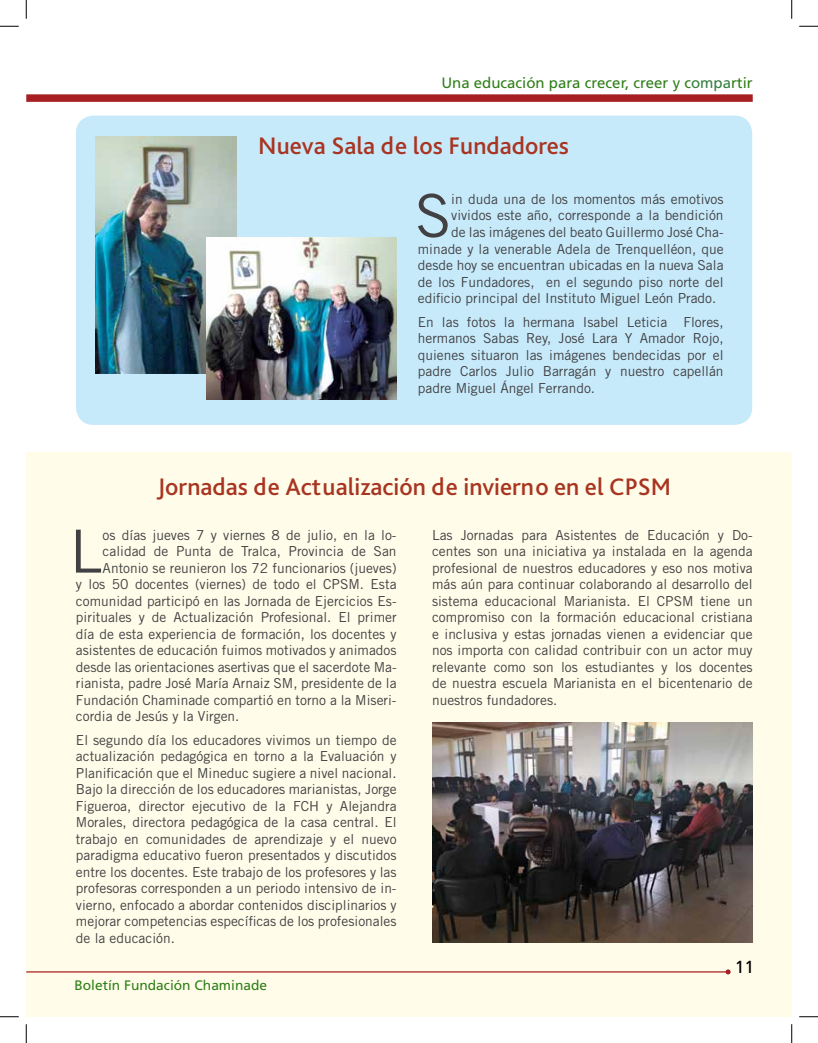
<style>
.page{position:relative;width:818px;height:1043px;background:#fff}
.page>*{position:absolute;margin:0;border:0;box-sizing:border-box;transform-origin:0 0}
.t1{font:59.5px "Trade Gothic LT Std";color:#414042}
.t2{font:500 25px "Bliss Pro";color:#a83521}
.t3{font:17.5px "Frutiger LT Std";color:#000}
.t4{font:15px "Frutiger LT Std";color:#307f19}
.t5{font:13.75px/16.5px "Trade Gothic LT Std";color:#414042;text-align:justify}
.t6{font:13.75px "Frutiger LT Std";color:#307f19}
.s1{color:#32803e}
</style>
<div class="page">
<div style="left:76px;top:116px;width:676px;height:309px;background:#c7eafb;border-radius:18px"></div>
<div style="left:26px;top:452px;width:765px;height:564px;background:#fffde9"></div>
<hr style="left:26px;top:971px;width:702px;height:1px;background:#a71f23">
<svg style="left:725px;top:969px;width:5px;height:5px"></svg>
<div style="left:26px;top:94px;width:726px;height:8px;background:#a71f23"></div>
<img style="left:432px;top:723px;width:320px;height:219px">
<img style="left:96px;top:136px;width:140px;height:237px">
<img style="left:206px;top:237px;width:190px;height:162px">
<svg style="left:0;top:25px;width:19px;height:2px"></svg>
<svg style="left:799px;top:25px;width:19px;height:2px"></svg>
<svg style="left:0;top:1016px;width:19px;height:1px"></svg>
<svg style="left:799px;top:1016px;width:19px;height:1px"></svg>
<svg style="left:25px;top:0;width:2px;height:19px"></svg>
<svg style="left:25px;top:1024px;width:2px;height:18px"></svg>
<svg style="left:791px;top:0;width:1px;height:19px"></svg>
<svg style="left:791px;top:1024px;width:1px;height:18px"></svg>
<p class="t4" style="left:441px;top:74px;width:313px">Una educación para crecer, creer y c<span class="s1">ompa</span>rtir</p>
<h2 class="t2" style="left:258px;top:130px;width:312px">Nueva Sala de los Fundadores</h2>
<h1 class="t1" style="left:415px;top:180px;width:38px">S</h1>
<p class="t5" style="left:451px;top:191px;width:274px">in duda una de los momentos más emotivos</p>
<p class="t5" style="left:451px;top:207px;width:274px">vividos este año, corresponde a la bendición</p>
<p class="t5" style="left:451px;top:224px;width:274px">de las imágenes del beato Guillermo José Cha-</p>
<p class="t5" style="left:418px;top:240px;width:307px">minade y la venerable Adela de Trenquelléon, que</p>
<p class="t5" style="left:418px;top:257px;width:307px">desde hoy se encuentran ubicadas en la nueva Sala</p>
<p class="t5" style="left:418px;top:273px;width:307px">de los Fundadores, en el segundo piso norte del</p>
<p class="t5" style="left:418px;top:290px;width:300px">edificio principal del Instituto Miguel León Prado.</p>
<p class="t5" style="left:418px;top:313px;width:307px">En las fotos la hermana Isabel Leticia Flores, hermanos Sabas Rey, José Lara Y Amador Rojo, quienes situaron las imágenes bendecidas por el padre Carlos Julio Barragán y nuestro capellán padre Miguel Ángel Ferrando.</p>
<h2 class="t2" style="left:157px;top:471px;width:515px">Jornadas de Actualización de invierno en el CPSM</h2>
<p class="t5" style="left:432px;top:526px;width:322px">Las Jornadas para Asistentes de Educación y Do&shy;centes son una iniciativa ya instalada en la agenda profesional de nuestros educadores y eso nos motiva más aún para continuar colaborando al desarrollo del sistema educacional Marianista. El CPSM tiene un compromiso con la formación educacional cristiana e inclusiva y estas jornadas vienen a evidenciar que nos importa con calidad contribuir con un actor muy relevante como son los estudiantes y los docentes de nuestra escuela Marianista en el bicentenario de nuestros fundadores.</p>
<h1 class="t1" style="left:69px;top:515px;width:35px">L</h1>
<p class="t5" style="left:103px;top:526px;width:295px">os días jueves 7 y viernes 8 de julio, en la lo-</p>
<p class="t5" style="left:103px;top:543px;width:295px">calidad de Punta de Tralca, Provincia de San</p>
<p class="t5" style="left:103px;top:559px;width:295px">Antonio se reunieron los 72 funcionarios (jueves)</p>
<p class="t5" style="left:76px;top:576px;width:322px">y los 50 docentes (viernes) de todo el CPSM. Esta</p>
<p class="t5" style="left:76px;top:592px;width:322px">comunidad participó en las Jornada de Ejercicios Es-</p>
<p class="t5" style="left:76px;top:609px;width:322px">pirituales y de Actualización Profesional. El primer</p>
<p class="t5" style="left:76px;top:625px;width:322px">día de esta experiencia de formación, los docentes y</p>
<p class="t5" style="left:76px;top:642px;width:322px">asistentes de educación fuimos motivados y animados</p>
<p class="t5" style="left:76px;top:658px;width:322px">desde las orientaciones asertivas que el sacerdote Ma-</p>
<p class="t5" style="left:76px;top:675px;width:322px">rianista, padre José María Arnaiz SM, presidente de la</p>
<p class="t5" style="left:76px;top:691px;width:322px">Fundación Chaminade compartió en torno a la Miseri-</p>
<p class="t5" style="left:76px;top:708px;width:165px">cordia de Jesús y la Virgen.</p>
<p class="t5" style="left:76px;top:731px;width:322px">El segundo día los educadores vivimos un tiempo de actualización pedagógica en torno a la Evaluación y Planificación que el Mineduc sugiere a nivel nacional.<br>Bajo la dirección de los educadores marianistas, Jorge Figueroa, director ejecutivo de la FCH y Alejandra Morales, directora pedagógica de la casa central. El trabajo en comunidades de aprendizaje y el nuevo paradigma educativo fueron presentados y discutidos entre los docentes. Este trabajo de los profesores y las profesoras corresponden a un periodo intensivo de in&shy;vierno, enfocado a abordar contenidos disciplinarios y mejorar competencias específicas de los profesionales de la educación.</p>
<p class="t6" style="left:74px;top:977px;width:194px">Boletín Fundación Chaminade</p>
<p class="t3" style="left:734px;top:956px;width:21px">11</p>
</div>
